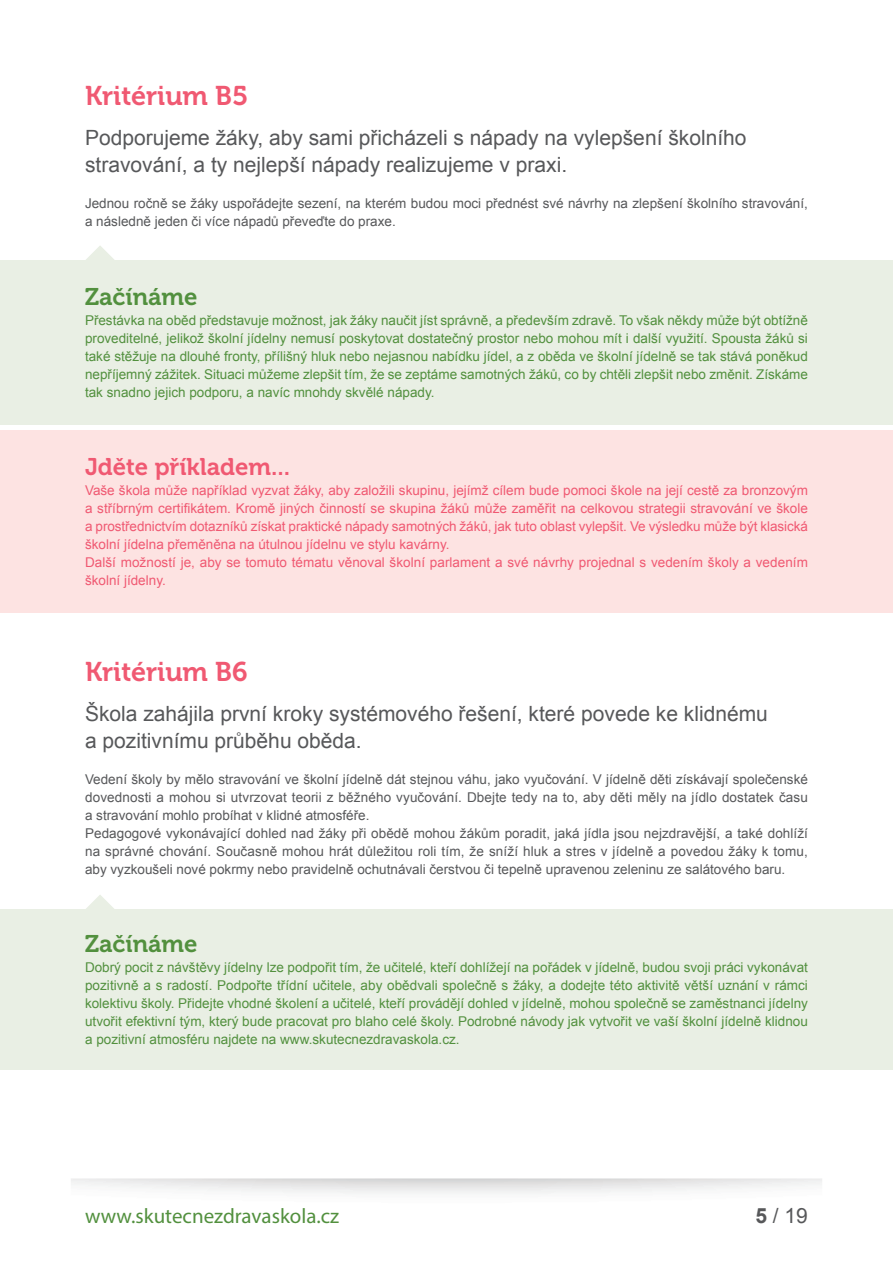
<style>
.page{position:relative;width:893px;height:1263px;background:#fff}
.page>*{position:absolute;margin:0;border:0;box-sizing:border-box;transform-origin:0 0}
.t1{font:27px "Museo 700";color:#f05972}
.t2{font:24px "Museo 700";color:#f05972}
.t3{font:24px "Museo 700";color:#52903e}
.t4{font:21px/27px "Arial";color:#57585a}
.t5{font:21px "Myriad Pro";color:#52903e}
.t6{font:13.5px/18px "Arial";color:#52903e;text-align:justify}
.t7{font:13.5px/18px "Arial";color:#57585a}
.t8{font:13.5px/18px "Arial";color:#f05972}
.s1{font-weight:700}
</style>
<div class="page">
<div style="left:0;top:260px;width:893px;height:165px;background:#e9efe4"></div>
<div style="left:0;top:431px;width:893px;height:182px;background:#fde3e2"></div>
<svg style="left:86px;top:246px;width:28px;height:14px"></svg>
<div style="left:0;top:909px;width:893px;height:161px;background:#e9efe4"></div>
<svg style="left:86px;top:895px;width:28px;height:14px"></svg>
<svg style="left:71px;top:1178px;width:751px;height:16px"></svg>
<h1 class="t1" style="left:85px;top:86px;width:165px">Kritérium B5</h1>
<h3 class="t4" style="left:85px;top:124px;width:663px">Podporujeme žáky, aby sami přicházeli s nápady na vylepšení školního stravování, a ty nejlepší nápady realizujeme v praxi.</h3>
<p class="t7" style="left:85px;top:194px;width:724px">Jednou ročně se žáky uspořádejte sezení, na kterém budou moci přednést své návrhy na zlepšení školního stravování, a následně jeden či více nápadů převeďte do praxe.</p>
<h2 class="t3" style="left:85px;top:288px;width:114px">Začínáme</h2>
<p class="t6" style="left:85px;top:311px;width:724px">Přestávka na oběd představuje možnost, jak žáky naučit jíst správně, a především zdravě. To však někdy může být obtížně proveditelné, jelikož školní jídelny nemusí poskytovat dostatečný prostor nebo mohou mít i další využití. Spousta žáků si také stěžuje na dlouhé fronty, přílišný hluk nebo nejasnou nabídku jídel, a z oběda ve školní jídelně se tak stává poněkud nepříjemný zážitek. Situaci můžeme zlepšit tím, že se zeptáme samotných žáků, co by chtěli zlepšit nebo změnit. Získáme tak snadno jejich podporu, a navíc mnohdy skvělé nápady.</p>
<h2 class="t2" style="left:85px;top:458px;width:207px">Jděte příkladem...</h2>
<p class="t8" style="left:85px;top:482px;width:724px">Vaše škola může například vyzvat žáky, aby založili skupinu, jejímž cílem bude pomoci škole na její cestě za bronzovým a stříbrným certifikátem. Kromě jiných činností se skupina žáků může zaměřit na celkovou strategii stravování ve škole a prostřednictvím dotazníků získat praktické nápady samotných žáků, jak tuto oblast vylepšit. Ve výsledku může být klasická školní jídelna přeměněna na útulnou jídelnu ve stylu kavárny.<br>Další možností je, aby se tomuto tématu věnoval školní parlament a své návrhy projednal s vedením školy a vedením školní jídelny.</p>
<h1 class="t1" style="left:85px;top:662px;width:164px">Kritérium B6</h1>
<h3 class="t4" style="left:85px;top:700px;width:684px">Škola zahájila první kroky systémového řešení, které povede ke klidnému a pozitivnímu průběhu oběda.</h3>
<p class="t7" style="left:85px;top:770px;width:724px">Vedení školy by mělo stravování ve školní jídelně dát stejnou váhu, jako vyučování. V jídelně děti získávají společenské dovednosti a mohou si utvrzovat teorii z běžného vyučování. Dbejte tedy na to, aby děti měly na jídlo dostatek času a stravování mohlo probíhat v klidné atmosféře.<br>Pedagogové vykonávající dohled nad žáky při obědě mohou žákům poradit, jaká jídla jsou nejzdravější, a také dohlíží na správné chování. Současně mohou hrát důležitou roli tím, že sníží hluk a stres v jídelně a povedou žáky k tomu, aby vyzkoušeli nové pokrmy nebo pravidelně ochutnávali čerstvou či tepelně upravenou zeleninu ze salátového baru.</p>
<h2 class="t3" style="left:85px;top:935px;width:114px">Začínáme</h2>
<p class="t6" style="left:85px;top:959px;width:724px">Dobrý pocit z návštěvy jídelny lze podpořit tím, že učitelé, kteří dohlížejí na pořádek v jídelně, budou svoji práci vykonávat pozitivně a s radostí. Podpořte třídní učitele, aby obědvali společně s žáky, a dodejte této aktivitě větší uznání v rámci kolektivu školy. Přidejte vhodné školení a učitelé, kteří provádějí dohled v jídelně, mohou společně se zaměstnanci jídelny utvořit efektivní tým, který bude pracovat pro blaho celé školy. Podrobné návody jak vytvořit ve vaší školní jídelně klidnou a pozitivní atmosféru najdete na www.skutecnezdravaskola.cz.</p>
<h3 class="t5" style="left:85px;top:1208px;width:256px">www.skutecnezdravaskola.cz</h3>
<h3 class="t4" style="left:755px;top:1202px;width:54px"><span class="s1">5</span>/19</h3>
</div>
